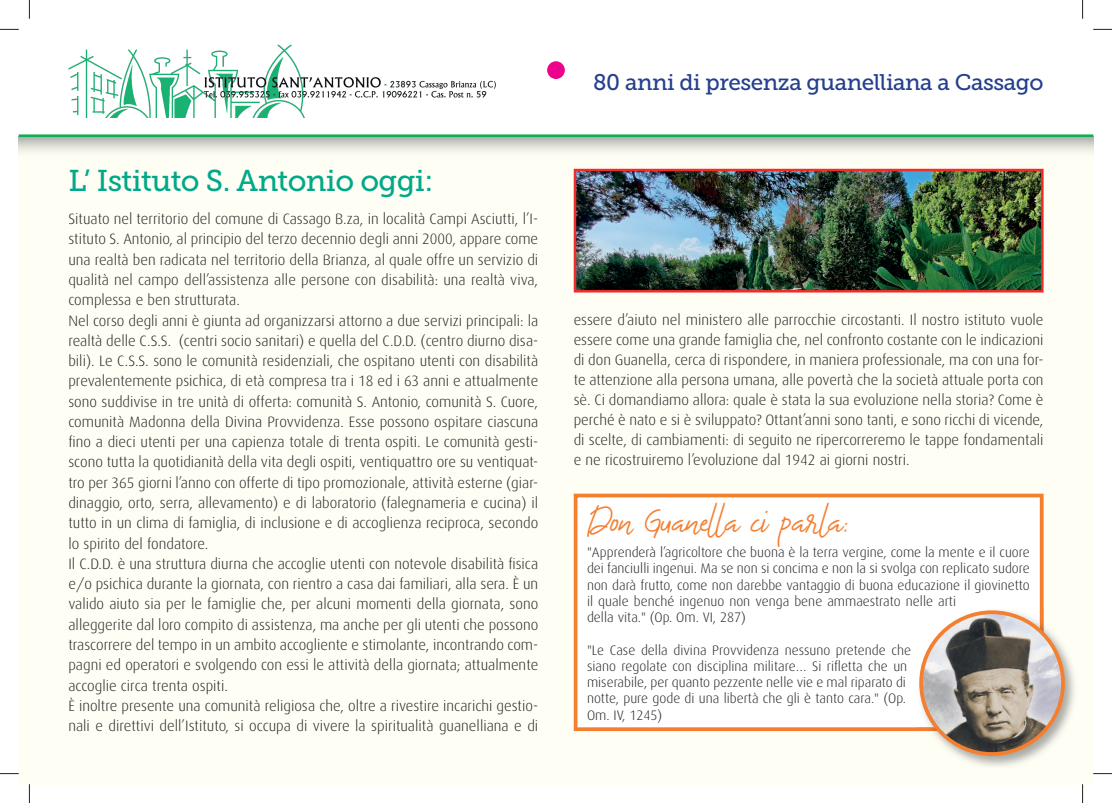
<style>
.page{position:relative;width:1112px;height:803px;background:#fff}
.page>*{position:absolute;margin:0;border:0;box-sizing:border-box;transform-origin:0 0}
.t1{font:37.5px "The Bouquet List";color:#f47f2f}
.t2{font:30px "Museo Slab 500";letter-spacing:-.02em;color:#00a989}
.t3{font:22.5px "Museo Slab 500";letter-spacing:-.02em;color:#253f8e}
.t4{font:300 15px/20.2px "Dax";color:#231f20}
.t5{font:300 13.75px/16.2px "Dax";color:#231f20}
</style>
<div class="page">
<div style="left:1039px;top:137px;width:53px;height:647px;background:#fffef4"></div>
<div style="left:547px;top:61px;width:17px;height:18px;background:#ed028c;border-radius:50%"></div>
<img style="left:68px;top:44px;width:428px;height:74px">
<hr style="left:19px;top:134px;width:1073px;height:3px;background:#0cae4d">
<svg style="left:573px;top:494px;width:470px;height:237px"></svg>
<img style="left:576px;top:172px;width:464px;height:117px">
<div style="left:573px;top:169px;width:470px;height:123px;border:2px solid #ee2d29"></div>
<img style="left:916px;top:607px;width:161px;height:162px">
<img style="left:916px;top:607px;width:127px;height:124px">
<img style="left:916px;top:607px;width:39px;height:2px">
<img style="left:920px;top:612px;width:142px;height:142px;border-radius:50%">
<div style="left:919px;top:610px;width:145px;height:146px;border:4px solid #f47f2f;border-radius:50%"></div>
<svg style="left:0;top:29px;width:19px;height:1px"></svg>
<svg style="left:1093px;top:29px;width:18px;height:1px"></svg>
<svg style="left:0;top:773px;width:19px;height:1px"></svg>
<svg style="left:1092px;top:773px;width:19px;height:1px"></svg>
<svg style="left:29px;top:0;width:1px;height:19px"></svg>
<svg style="left:29px;top:784px;width:1px;height:19px"></svg>
<svg style="left:1082px;top:0;width:1px;height:19px"></svg>
<svg style="left:1082px;top:784px;width:1px;height:19px"></svg>
<h2 class="t2" style="left:68px;top:170px;width:366px">L’ Istituto S. Antonio oggi:</h2>
<p class="t4" style="left:68px;top:210px;width:471px">Situato nel territorio del comune di Cassago B.za, in località Campi Asciutti, l’I&shy;stituto S. Antonio, al principio del terzo decennio degli anni 2000, appare come una realtà ben radicata nel territorio della Brianza, al quale offre un servizio di qualità nel campo dell’assistenza alle persone con disabilità: una realtà viva, complessa e ben strutturata.<br>Nel corso degli anni è giunta ad organizzarsi attorno a due servizi principali: la realtà delle C.S.S. (centri socio sanitari) e quella del C.D.D. (centro diurno disa&shy;bili). Le C.S.S. sono le comunità residenziali, che ospitano utenti con disabilità prevalentemente psichica, di età compresa tra i 18 ed i 63 anni e attualmente sono suddivise in tre unità di offerta: comunità S. Antonio, comunità S. Cuore, comunità Madonna della Divina Provvidenza. Esse possono ospitare ciascuna fino a dieci utenti per una capienza totale di trenta ospiti. Le comunità gesti&shy;scono tutta la quotidianità della vita degli ospiti, ventiquattro ore su ventiquat&shy;tro per 365 giorni l’anno con offerte di tipo promozionale, attività esterne (giar&shy;dinaggio, orto, serra, allevamento) e di laboratorio (falegnameria e cucina) il tutto in un clima di famiglia, di inclusione e di accoglienza reciproca, secondo lo spirito del fondatore.<br>Il C.D.D. è una struttura diurna che accoglie utenti con notevole disabilità fisica e/o psichica durante la giornata, con rientro a casa dai familiari, alla sera. È un valido aiuto sia per le famiglie che, per alcuni momenti della giornata, sono alleggerite dal loro compito di assistenza, ma anche per gli utenti che possono trascorrere del tempo in un ambito accogliente e stimolante, incontrando com&shy;pagni ed operatori e svolgendo con essi le attività della giornata; attualmente accoglie circa trenta ospiti.<br>È inoltre presente una comunità religiosa che, oltre a rivestire incarichi gestio&shy;nali e direttivi dell’Istituto, si occupa di vivere la spiritualità guanelliana e di</p>
<h3 class="t3" style="left:593px;top:73px;width:451px">80 anni di presenza guanelliana a Cassago</h3>
<p class="t4" style="left:573px;top:311px;width:471px;text-align:justify">essere d’aiuto nel ministero alle parrocchie circostanti. Il nostro istituto vuole essere come una grande famiglia che, nel confronto costante con le indicazioni di don Guanella, cerca di rispondere, in maniera professionale, ma con una for&shy;te attenzione alla persona umana, alle povertà che la società attuale porta con sè. Ci domandiamo allora: quale è stata la sua evoluzione nella storia? Come è perché è nato e si è sviluppato? Ottant’anni sono tanti, e sono ricchi di vicende, di scelte, di cambiamenti: di seguito ne ripercorreremo le tappe fondamentali e ne ricostruiremo l’evoluzione dal 1942 ai giorni nostri.</p>
<h1 class="t1" style="left:587px;top:497px;width:264px">Don Guanella ci parla:</h1>
<p class="t5" style="left:587px;top:545px;width:444px">"Apprenderà l’agricoltore che buona è la terra vergine, come la mente e il cuore dei fanciulli ingenui. Ma se non si concima e non la si svolga con replicato sudore non darà frutto, come non darebbe vantaggio di buona educazione il giovinetto il quale benché ingenuo non venga bene ammaestrato nelle arti<br>della vita." (Op. Om. VI, 287)</p>
<p class="t5" style="left:587px;top:642px;width:325px">"Le Case della divina Provvidenza nessuno pretende che siano regolate con disciplina militare… Si rifletta che un miserabile, per quanto pezzente nelle vie e mal riparato di notte, pure gode di una libertà che gli è tanto cara." (Op.<br>Om. IV, 1245)</p>
</div>
